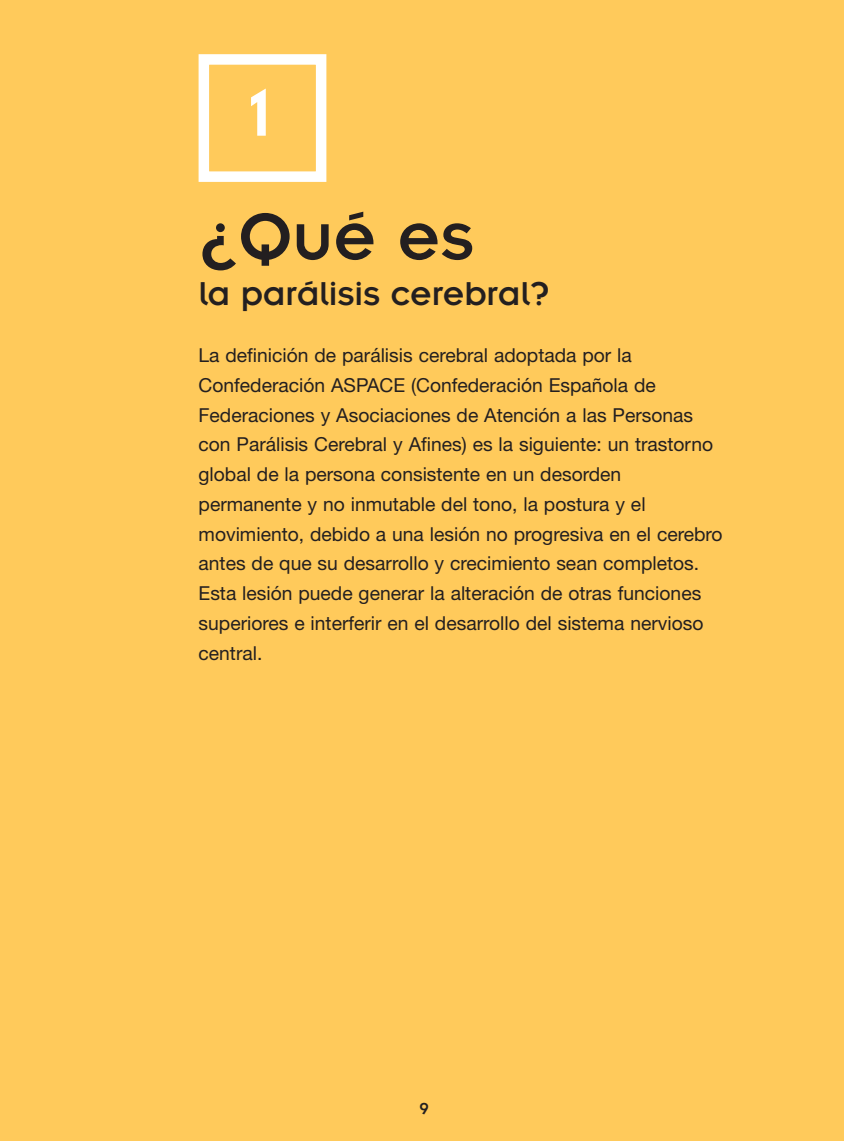
<style>
.page{position:relative;width:844px;height:1141px;background:#fff}
.page>*{position:absolute;margin:0;border:0;box-sizing:border-box;transform-origin:0 0}
.t1{font:73.5px "Insignia";color:#fff}
.t2{font:72.1px "Insignia";color:#231f20}
.t3{font:36.4px "Insignia";color:#231f20}
.t4{font:19.25px/29.8px "Helvetica Neue";color:#231f20}
.t5{font:17.5px "Insignia";color:#231f20}
.s1{font-style:inherit}
</style>
<div class="page">
<div style="left:0;top:0;width:843px;height:1141px;background:#ffca5b"></div>
<div style="left:198px;top:54px;width:128px;height:128px;border:10px solid #fff"></div>
<h1 class="t1" style="left:249px;top:90px;width:25px">1</h1>
<h2 class="t2" style="left:198px;top:214px;width:276px">¿Qué es</h2>
<h3 class="t3" style="left:198px;top:282px;width:353px">la parálisis cerebral?</h3>
<p class="t4" style="left:198px;top:342px;width:525px"><span class="s1">La definición de</span> parálisis cerebral <span class="s1">adoptada por la Confederación ASPACE (Confederación Española de Federaciones y Asociaciones de Atención a las Personas con Parálisis Cerebral y Afines) es la siguiente:</span> un trastorno global de la persona consistente en un desorden permanente y no inmutable del tono, la postura y el movimiento, debido a una lesión no progresiva en el cerebro antes de que su desarrollo y crecimiento sean completos.<br>Esta lesión puede generar la alteración de otras funciones superiores e interferir en el desarrollo del sistema nervioso central.</p>
<p class="t5" style="left:419px;top:1103px;width:11px">9</p>
</div>
